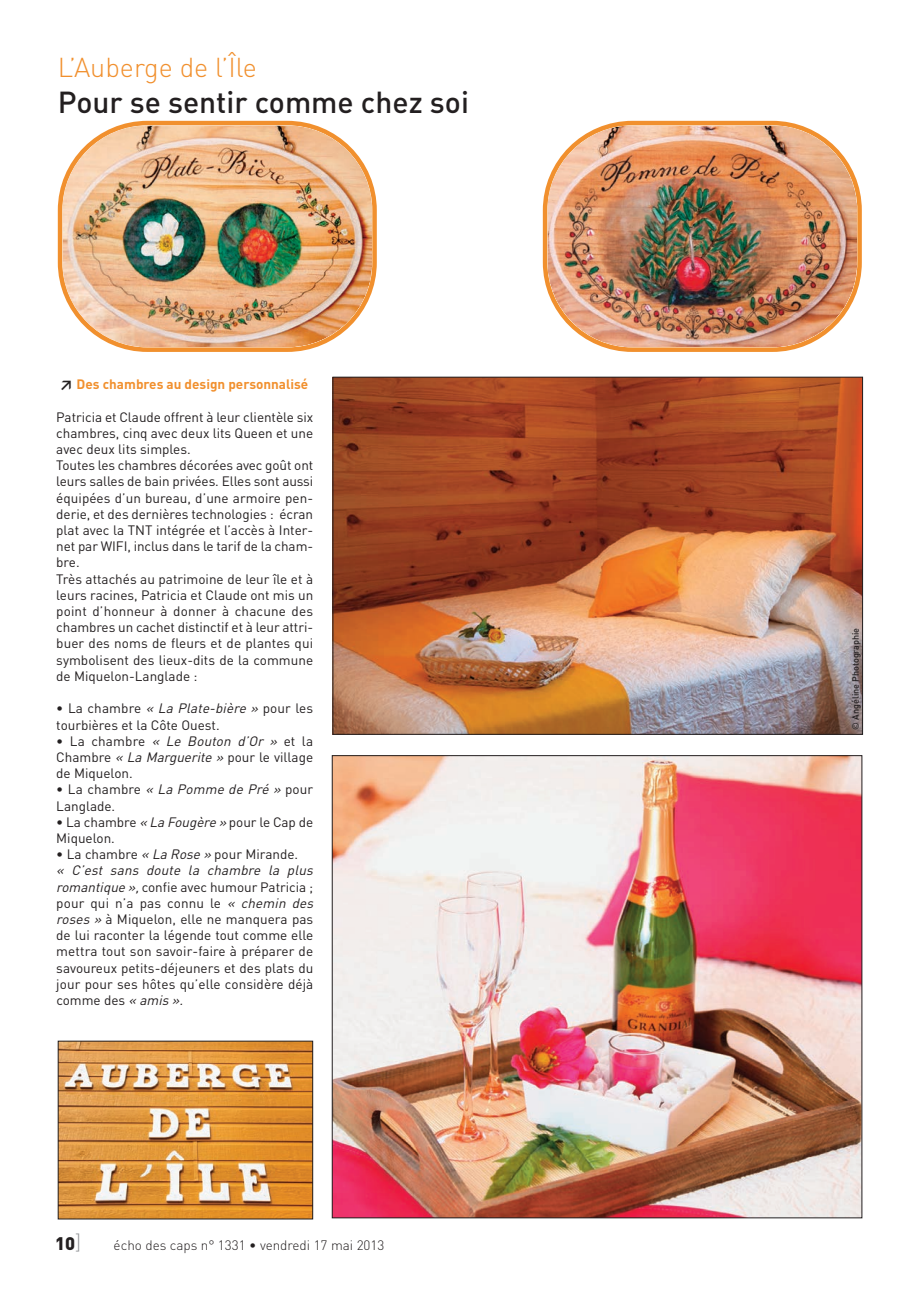
<style>
.page{position:relative;width:919px;height:1289px;background:#fff}
.page>*{position:absolute;margin:0;border:0;box-sizing:border-box;transform-origin:0 0}
.t1{font:30px "DIN Medium Alternate";color:#231f20}
.t2{font:27px "DIN Light Alternate";color:#f1902e}
.t3{font:900 18px "DIN";color:#231f20}
.t4{font:13.5px/16.2px "DIN";color:#231f20}
.t5{font:300 13.5px "DIN";color:#231f20}
.t6{font:700 13.5px "DIN";color:#f1902e}
.t7{font:9px "DIN Medium Alternate";color:#231f20}
.s1{color:#231f20}
.s2{font-style:italic}
.s3{font-weight:300;font-size:21px;color:#939598}
</style>
<div class="page">
<img style="left:58px;top:121px;width:319px;height:231px">
<img style="left:542px;top:121px;width:319px;height:231px">
<img style="left:334px;top:379px;width:526px;height:353px">
<img style="left:334px;top:757px;width:526px;height:459px">
<img style="left:60px;top:1042px;width:251px;height:175px">
<div style="left:58px;top:1040px;width:255px;height:179px;border:1px solid #231f20"></div>
<h2 class="t2" style="left:58px;top:51px;width:201px">L’Auberge de l’Île</h2>
<h1 class="t1" style="left:58px;top:85px;width:412px">Pour se sentir comme chez soi</h1>
<p class="t6" style="left:60px;top:376px;width:250px"><span class="s1">≥</span> Des chambres au design personnalisé</p>
<p class="t4" style="left:56px;top:409px;width:258px">Patricia et Claude offrent à leur clientèle six chambres, cinq avec deux lits Queen et une avec deux lits simples.<br>Toutes les chambres décorées avec goût ont leurs salles de bain privées. Elles sont aussi équipées d’un bureau, d’une armoire pen&shy;derie, et des dernières technologies : écran plat avec la TNT intégrée et l’accès à Inter&shy;net par WIFI, inclus dans le tarif de la cham&shy;bre.<br>Très attachés au patrimoine de leur île et à leurs racines, Patricia et Claude ont mis un point d’honneur à donner à chacune des chambres un cachet distinctif et à leur attri&shy;buer des noms de fleurs et de plantes qui symbolisent des lieux-dits de la commune de Miquelon-Langlade :</p>
<p class="t4" style="left:56px;top:700px;width:258px">• La chambre <span class="s2">« La Plate-bière »</span> pour les tourbières et la Côte Ouest.</p>
<p class="t4" style="left:56px;top:733px;width:258px;text-align:justify">• La chambre <span class="s2">« Le Bouton d’Or »</span> et la Chambre <span class="s2">« La Marguerite »</span>pour le village de Miquelon.</p>
<p class="t4" style="left:56px;top:781px;width:258px">• La chambre <span class="s2">« La Pomme de Pré »</span> pour<br>Langlade.</p>
<p class="t4" style="left:56px;top:814px;width:258px">• La chambre <span class="s2">« La Fougère »</span>pour le Cap de<br>Miquelon.</p>
<p class="t4" style="left:56px;top:846px;width:261px">• La chambre <span class="s2">« La Rose »</span>pour Mirande.<br><span class="s2">« C’est sans doute la chambre la plus romantique »,</span>confie avec humour Patricia ; pour qui n’a pas connu le <span class="s2">« chemin des roses »</span>à Miquelon, elle ne manquera pas de lui raconter la légende tout comme elle mettra tout son savoir-faire à préparer de savoureux petits-déjeuners et des plats du jour pour ses hôtes qu’elle considère déjà comme des <span class="s2">« amis ».</span></p>
<h3 class="t3" style="left:55px;top:1232px;width:28px">10<span class="s3">]</span></h3>
<p class="t5" style="left:114px;top:1237px;width:272px">écho des caps n° 1331 • vendredi 17 mai 2013</p>
<p class="t7" style="left:850px;top:729px;width:103px;rotate:-90deg">© Angéline Photographie</p>
</div>
